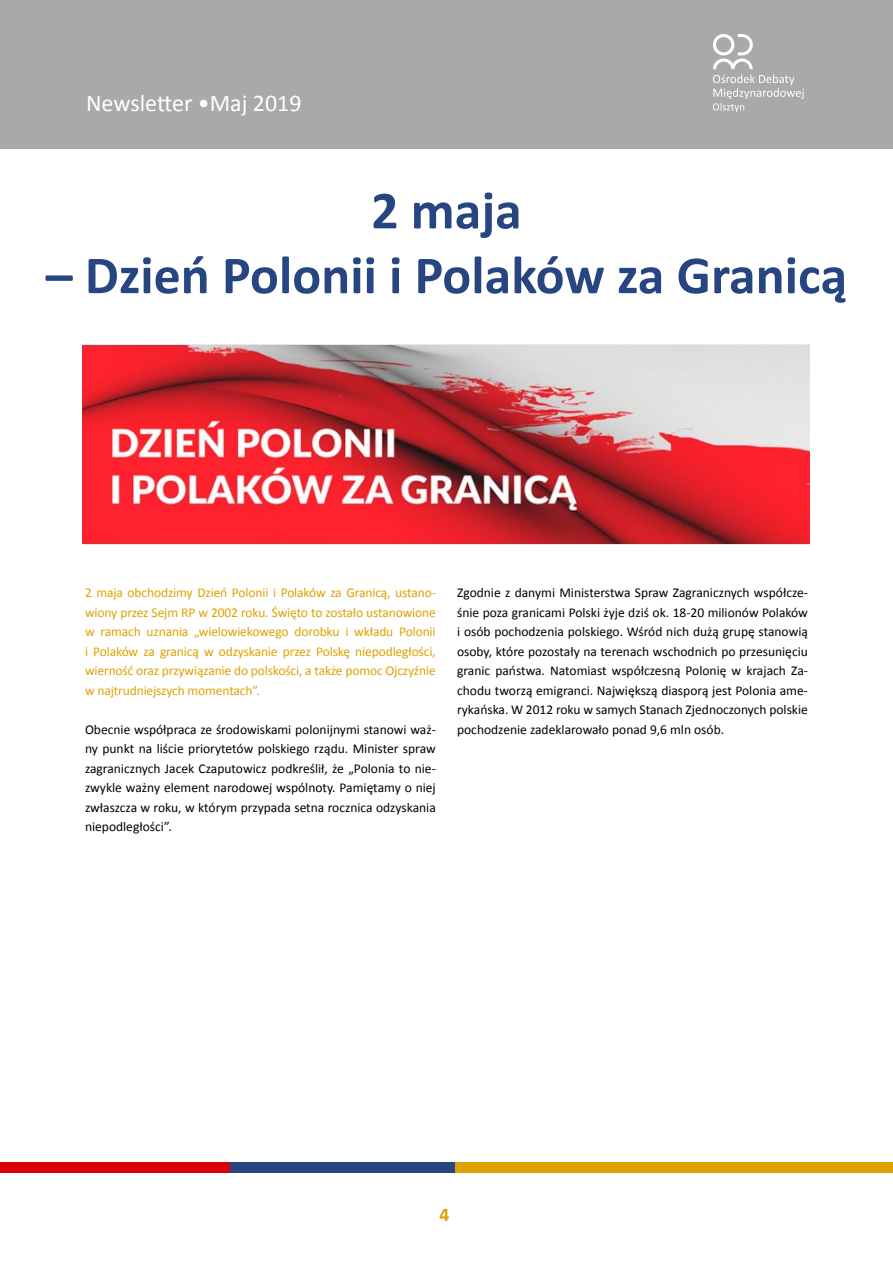
<style>
.page{position:relative;width:893px;height:1263px;background:#fff}
.page>*{position:absolute;margin:0;border:0;box-sizing:border-box;transform-origin:0 0}
.t1{font:700 54px "Calibri";color:#274581}
.t2{font:24px "Calibri";color:#fff}
.t3{font:700 19.5px "Calibri";color:#dda200}
.t4{font:13.5px/19.5px "Calibri";color:#000;text-align:justify}
.t5{font:13.5px/19.5px "Calibri";letter-spacing:-.01em;color:#dda200;text-align:justify}
</style>
<div class="page">
<div style="left:0;top:0;width:893px;height:149px;background:#a9a9aa"></div>
<svg style="left:713px;top:34px;width:91px;height:78px"></svg>
<div style="left:455px;top:1162px;width:438px;height:10px;background:#dda200"></div>
<div style="left:230px;top:1162px;width:225px;height:10px;background:#274581"></div>
<div style="left:0;top:1162px;width:230px;height:10px;background:#da0009"></div>
<img style="left:82px;top:345px;width:727px;height:200px">
<h2 class="t2" style="left:86px;top:88px;width:217px">Newsletter •Maj 2019</h2>
<h1 class="t1" style="left:371px;top:177px;width:152px">2 maja</h1>
<h1 class="t1" style="left:46px;top:242px;width:803px">– Dzień Polonii i Polaków za Granicą</h1>
<p class="t5" style="left:85px;top:582px;width:352px">2 maja obchodzimy Dzień Polonii i Polaków za Granicą, ustano&shy;wiony przez Sejm RP w 2002 roku. Święto to zostało ustanowione w ramach uznania „wielowiekowego dorobku i wkładu Polonii i Polaków za granicą w odzyskanie przez Polskę niepodległości, wierność oraz przywiązanie do polskości, a także pomoc Ojczyźnie w najtrudniejszych momentach”.</p>
<p class="t4" style="left:85px;top:719px;width:353px">Obecnie współpraca ze środowiskami polonijnymi stanowi waż&shy;ny punkt na liście priorytetów polskiego rządu. Minister spraw zagranicznych Jacek Czaputowicz podkreślił, że „Polonia to nie&shy;zwykle ważny element narodowej wspólnoty. Pamiętamy o niej zwłaszcza w roku, w którym przypada setna rocznica odzyskania niepodległości”.</p>
<p class="t4" style="left:457px;top:582px;width:352px">Zgodnie z danymi Ministerstwa Spraw Zagranicznych współcze&shy;śnie poza granicami Polski żyje dziś ok. 18-20 milionów Polaków i osób pochodzenia polskiego. Wśród nich dużą grupę stanowią osoby, które pozostały na terenach wschodnich po przesunięciu granic państwa. Natomiast współczesną Polonię w krajach Za&shy;chodu tworzą emigranci. Największą diasporą jest Polonia ame&shy;rykańska. W 2012 roku w samych Stanach Zjednoczonych polskie pochodzenie zadeklarowało ponad 9,6 mln osób.</p>
<h3 class="t3" style="left:439px;top:1203px;width:11px">4</h3>
</div>
